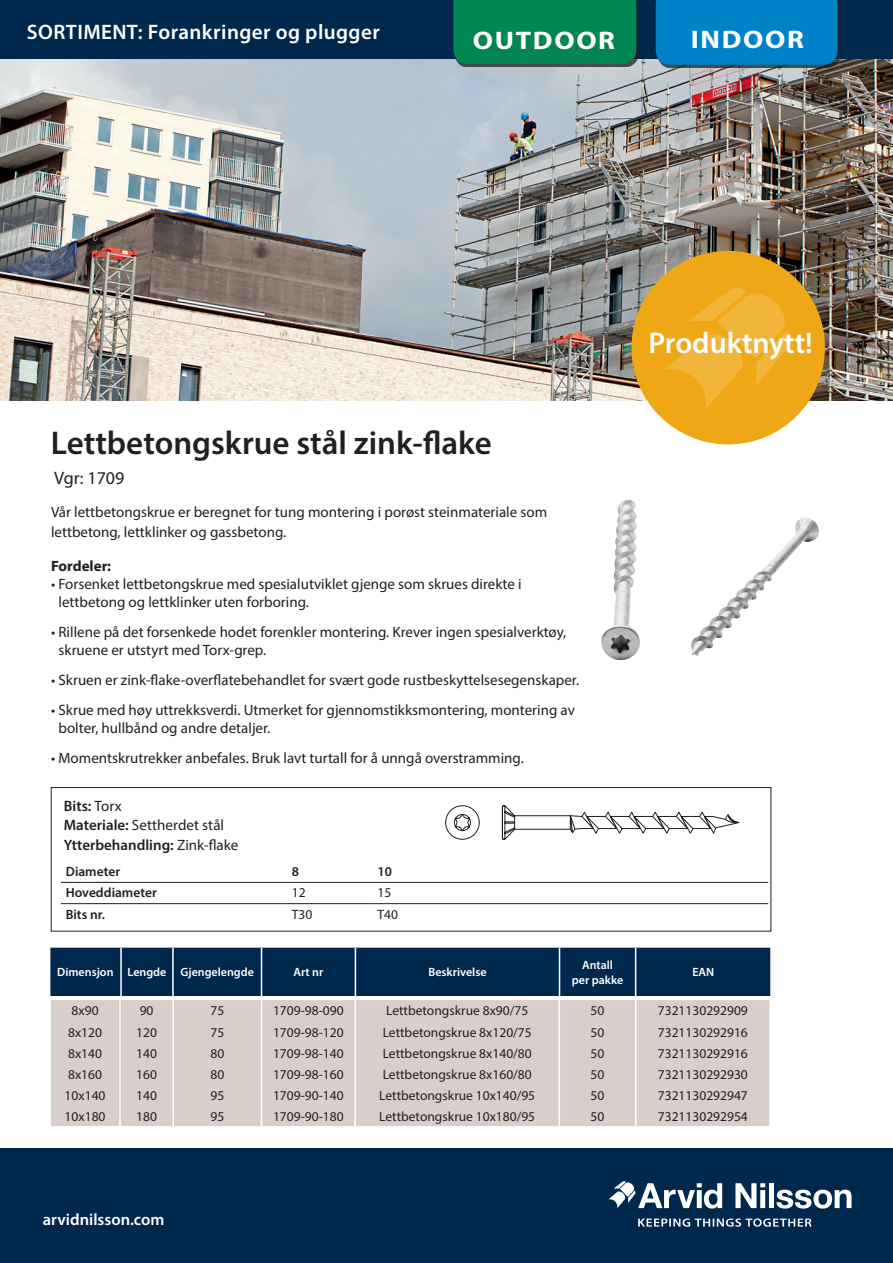
<style>
.page{position:relative;width:893px;height:1263px;background:#fff}
.page>*{position:absolute;margin:0;border:0;box-sizing:border-box;transform-origin:0 0}
.t1{font:600 33px "Myriad Pro";color:#231f20}
.t2{font:600 30px "Myriad Pro";color:#fff}
.t3{font:700 25.5px "Myriad Pro";letter-spacing:.06em;color:#fff;scale:1.11 1}
.t4{font:600 21px "Myriad Pro";letter-spacing:.02em;color:#fff}
.t5{font:18px "Myriad Pro";color:#231f20}
.t6{font:600 16.5px "Myriad Pro";color:#fff}
.Tabelltext{font:15px/18px "Myriad Pro";color:#231f20}
.Tabelltext-2{font:600 15px "Myriad Pro";color:#231f20}
.t7{font:700 15px "Myriad Pro";color:#231f20}
.Tabelltext-3{font:13.5px "Myriad Pro";color:#231f20}
.Tabelltext-4{font:600 13.5px "Myriad Pro";color:#231f20}
.t8{font:600 12px "Myriad Pro";color:#fff}
.s1{font-weight:600}
.s2{font-weight:400}
</style>
<div class="page">
<div style="left:0;top:1148px;width:893px;height:115px;background:#00284c"></div>
<svg style="left:735px;top:1183px;width:30px;height:25px"></svg>
<div style="left:769px;top:1183px;width:5px;height:25px;background:#fff"></div>
<svg style="left:776px;top:1189px;width:75px;height:19px"></svg>
<svg style="left:608px;top:1181px;width:114px;height:27px"></svg>
<svg style="left:638px;top:1218px;width:173px;height:9px"></svg>
<img style="left:0;top:59px;width:893px;height:342px">
<div style="left:0;top:0;width:893px;height:59px;background:#00284c"></div>
<div style="left:658px;top:0;width:182px;height:68px;background:#231f20;opacity:.75"></div>
<div style="left:656px;top:0;width:181px;height:65px;background:#0082c8"></div>
<div style="left:632px;top:252px;width:192px;height:192px;background:#efa715;border-radius:50%"></div>
<svg style="left:664px;top:288px;width:127px;height:121px"></svg>
<div style="left:51px;top:787px;width:720px;height:144px;border:1px solid #231f20"></div>
<div style="left:51px;top:1000px;width:718px;height:126px;background:#d8cfcb"></div>
<hr style="left:119px;top:1000px;width:2px;height:126px;background:#fff">
<hr style="left:261px;top:1000px;width:1px;height:126px;background:#fff">
<hr style="left:354px;top:1000px;width:2px;height:126px;background:#fff">
<hr style="left:559px;top:1000px;width:1px;height:126px;background:#fff">
<hr style="left:635px;top:1000px;width:1px;height:126px;background:#fff">
<hr style="left:173px;top:1000px;width:1px;height:126px;background:#fff">
<div style="left:50px;top:948px;width:720px;height:48px;background:#00284c"></div>
<hr style="left:120px;top:948px;width:2px;height:48px;background:#fff">
<hr style="left:172px;top:948px;width:2px;height:48px;background:#fff">
<hr style="left:261px;top:948px;width:1px;height:48px;background:#fff">
<hr style="left:355px;top:948px;width:1px;height:48px;background:#fff">
<hr style="left:559px;top:948px;width:1px;height:48px;background:#fff">
<hr style="left:635px;top:948px;width:1px;height:48px;background:#fff">
<div style="left:455px;top:0;width:183px;height:67px;background:#231f20;opacity:.75"></div>
<div style="left:453px;top:0;width:183px;height:64px;background:#008751"></div>
<img style="left:601px;top:500px;width:39px;height:160px">
<img style="left:691px;top:517px;width:128px;height:139px">
<svg style="left:445px;top:805px;width:294px;height:35px"></svg>
<hr style="left:61px;top:903px;width:226px;height:1px;background:#231f20">
<hr style="left:287px;top:903px;width:86px;height:1px;background:#231f20">
<hr style="left:373px;top:903px;width:395px;height:1px;background:#231f20">
<hr style="left:61px;top:882px;width:226px;height:1px;background:#231f20">
<hr style="left:287px;top:882px;width:86px;height:1px;background:#231f20">
<hr style="left:373px;top:882px;width:395px;height:1px;background:#231f20">
<p class="t4" style="left:27px;top:19px;width:354px">SORTIMENT: Forankringer og plugger</p>
<p class="t3" style="left:473px;top:24px;width:130px">OUTDOOR</p>
<p class="t3" style="left:691px;top:23px;width:103px">INDOOR</p>
<p class="t2" style="left:648px;top:324px;width:166px">Produktnytt!</p>
<p class="t1" style="left:51px;top:422px;width:442px">Lettbetongskrue stål zink-flake</p>
<p class="t5" style="left:54px;top:467px;width:72px">Vgr: 1709</p>
<p class="Tabelltext" style="left:51px;top:503px;width:498px">Vår lettbetongskrue er beregnet for tung montering i porøst steinmateriale som</p>
<p class="Tabelltext" style="left:51px;top:522px;width:237px">lettbetong, lettklinker og gassbetong.</p>
<p class="t7" style="left:51px;top:556px;width:62px">Fordeler:</p>
<p class="Tabelltext" style="left:51px;top:575px;width:472px">• Forsenket lettbetongskrue med spesialutviklet gjenge som skrues direkte i</p>
<p class="Tabelltext" style="left:59px;top:593px;width:252px">lettbetong og lettklinker uten forboring.</p>
<p class="Tabelltext" style="left:59px;top:623px;width:509px;text-indent:-8px">• Rillene på det forsenkede hodet forenkler montering. Krever ingen spesialverktøy, skruene er utstyrt med Torx-grep.</p>
<p class="Tabelltext" style="left:51px;top:671px;width:530px">• Skruen er zink-flake-overflatebehandlet for svært gode rustbeskyttelsesegenskaper.</p>
<p class="Tabelltext" style="left:59px;top:701px;width:518px;text-indent:-8px">• Skrue med høy uttrekksverdi. Utmerket for gjennomstikksmontering, montering av bolter, hullbånd og andre detaljer.</p>
<p class="Tabelltext" style="left:51px;top:749px;width:474px">• Momentskrutrekker anbefales. Bruk lavt turtall for å unngå overstramming.</p>
<p class="Tabelltext" style="left:64px;top:796px;width:162px;line-height:19.5px"><span class="s1">Bits:</span> Torx<br><span class="s1">Materiale:</span> Settherdet stål</p>
<p class="Tabelltext-2" style="left:64px;top:835px;width:176px">Ytterbehandling: <span class="s2">Zink-flake</span></p>
<p class="Tabelltext-4" style="left:66px;top:863px;width:56px">Diameter</p>
<p class="Tabelltext-4" style="left:292px;top:863px;width:9px">8</p>
<p class="Tabelltext-4" style="left:378px;top:863px;width:16px">10</p>
<p class="Tabelltext-4" style="left:66px;top:884px;width:93px">Hoveddiameter</p>
<p class="Tabelltext-3" style="left:292px;top:884px;width:15px">12</p>
<p class="Tabelltext-3" style="left:378px;top:884px;width:15px">15</p>
<p class="Tabelltext-4" style="left:66px;top:905px;width:41px">Bits nr.</p>
<p class="Tabelltext-3" style="left:292px;top:906px;width:22px">T30</p>
<p class="Tabelltext-3" style="left:378px;top:906px;width:22px">T40</p>
<p class="t8" style="left:57px;top:965px;width:58px">Dimensjon</p>
<p class="t8" style="left:128px;top:965px;width:40px">Lengde</p>
<p class="t8" style="left:180px;top:965px;width:75px">Gjengelengde</p>
<p class="t8" style="left:293px;top:965px;width:31px">Art nr</p>
<p class="t8" style="left:428px;top:965px;width:60px">Beskrivelse</p>
<p class="Tabelltext-3" style="left:72px;top:1002px;width:29px">8x90</p>
<p class="Tabelltext-3" style="left:68px;top:1024px;width:35px">8x120</p>
<p class="Tabelltext-3" style="left:68px;top:1045px;width:35px">8x140</p>
<p class="Tabelltext-3" style="left:68px;top:1066px;width:35px">8x160</p>
<p class="Tabelltext-3" style="left:65px;top:1087px;width:42px">10x140</p>
<p class="Tabelltext-3" style="left:65px;top:1108px;width:42px">10x180</p>
<p class="Tabelltext-3" style="left:140px;top:1002px;width:15px">90</p>
<p class="Tabelltext-3" style="left:136px;top:1024px;width:22px">120</p>
<p class="Tabelltext-3" style="left:136px;top:1045px;width:22px">140</p>
<p class="Tabelltext-3" style="left:136px;top:1066px;width:22px">160</p>
<p class="Tabelltext-3" style="left:136px;top:1087px;width:22px">140</p>
<p class="Tabelltext-3" style="left:136px;top:1108px;width:22px">180</p>
<p class="Tabelltext-3" style="left:210px;top:1002px;width:15px">75</p>
<p class="Tabelltext-3" style="left:210px;top:1024px;width:15px">75</p>
<p class="Tabelltext-3" style="left:210px;top:1045px;width:15px">80</p>
<p class="Tabelltext-3" style="left:210px;top:1066px;width:15px">80</p>
<p class="Tabelltext-3" style="left:210px;top:1087px;width:15px">95</p>
<p class="Tabelltext-3" style="left:210px;top:1108px;width:15px">95</p>
<p class="Tabelltext-3" style="left:273px;top:1002px;width:72px">1709-98-090</p>
<p class="Tabelltext-3" style="left:273px;top:1024px;width:72px">1709-98-120</p>
<p class="Tabelltext-3" style="left:273px;top:1045px;width:72px">1709-98-140</p>
<p class="Tabelltext-3" style="left:273px;top:1066px;width:72px">1709-98-160</p>
<p class="Tabelltext-3" style="left:273px;top:1087px;width:72px">1709-90-140</p>
<p class="Tabelltext-3" style="left:273px;top:1108px;width:72px">1709-90-180</p>
<p class="Tabelltext-3" style="left:386px;top:1002px;width:144px">Lettbetongskrue 8x90/75</p>
<p class="Tabelltext-3" style="left:383px;top:1024px;width:150px">Lettbetongskrue 8x120/75</p>
<p class="Tabelltext-3" style="left:383px;top:1045px;width:150px">Lettbetongskrue 8x140/80</p>
<p class="Tabelltext-3" style="left:383px;top:1066px;width:150px">Lettbetongskrue 8x160/80</p>
<p class="Tabelltext-3" style="left:379px;top:1087px;width:157px">Lettbetongskrue 10x140/95</p>
<p class="Tabelltext-3" style="left:379px;top:1108px;width:157px">Lettbetongskrue 10x180/95</p>
<p class="t8" style="left:582px;top:957px;width:32px">Antall</p>
<p class="t8" style="left:572px;top:972px;width:53px">per pakke</p>
<p class="Tabelltext-3" style="left:591px;top:1002px;width:15px">50</p>
<p class="Tabelltext-3" style="left:591px;top:1024px;width:15px">50</p>
<p class="Tabelltext-3" style="left:591px;top:1045px;width:15px">50</p>
<p class="Tabelltext-3" style="left:591px;top:1066px;width:15px">50</p>
<p class="Tabelltext-3" style="left:591px;top:1087px;width:15px">50</p>
<p class="Tabelltext-3" style="left:591px;top:1108px;width:15px">50</p>
<p class="t8" style="left:692px;top:965px;width:23px">EAN</p>
<p class="Tabelltext-3" style="left:658px;top:1002px;width:92px">7321130292909</p>
<p class="Tabelltext-3" style="left:658px;top:1024px;width:92px">7321130292916</p>
<p class="Tabelltext-3" style="left:658px;top:1045px;width:92px">7321130292916</p>
<p class="Tabelltext-3" style="left:658px;top:1066px;width:92px">7321130292930</p>
<p class="Tabelltext-3" style="left:658px;top:1087px;width:92px">7321130292947</p>
<p class="Tabelltext-3" style="left:658px;top:1108px;width:92px">7321130292954</p>
<p class="t6" style="left:43px;top:1209px;width:123px">arvidnilsson.com</p>
</div>
